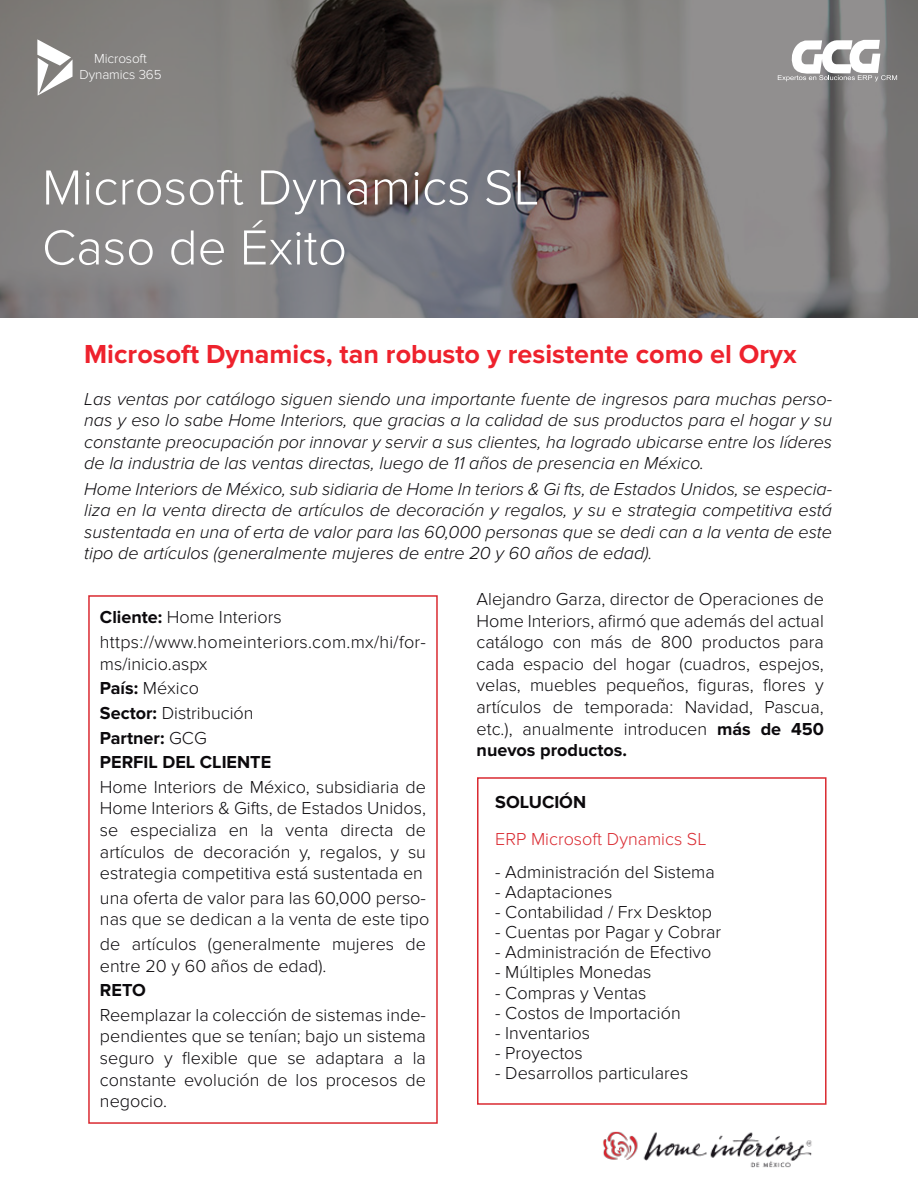
<style>
.page{position:relative;width:918px;height:1188px;background:#fff}
.page>*{position:absolute;margin:0;border:0;box-sizing:border-box;transform-origin:0 0}
.t1{font:300 51px/60px "Proxima Nova";color:#fff}
.t2{font:700 27px "Proxima Nova";color:#ee222d}
.t3{font:300 18px/21.6px "Proxima Nova";color:#0b090c}
.t4{font:italic 300 18px/21.6px "Proxima Nova";color:#0b090c;text-align:justify}
.t5{font:700 18px/24.6px "Proxima Nova";color:#0b090c}
.t6{font:300 18px "Proxima Nova";color:#da2a31}
.t7{font:300 13.5px/16.2px "Proxima Nova";letter-spacing:-.01em;color:#fff;text-align:center}
.s1{font-weight:700}
.s2{font-weight:300}
</style>
<div class="page">
<svg style="left:0;top:0;width:918px;height:318px;background:#797472"></svg>
<svg style="left:37px;top:39px;width:36px;height:57px"></svg>
<svg style="left:778px;top:40px;width:119px;height:41px"></svg>
<div style="left:88px;top:595px;width:350px;height:529px;border:2px solid #da2a31"></div>
<div style="left:477px;top:777px;width:350px;height:328px;border:2px solid #da2a31"></div>
<img style="left:603px;top:1131px;width:209px;height:37px">
<p class="t7" style="left:80px;top:50px;width:84px">Microsoft<br>Dynamics 365</p>
<h1 class="t1" style="left:42px;top:158px;width:499px">Microsoft Dynamics SL<br>Caso de Éxito</h1>
<h2 class="t2" style="left:84px;top:339px;width:714px">Microsoft Dynamics, tan robusto y resistente como el Oryx</h2>
<p class="t4" style="left:84px;top:388px;width:750px">Las ventas por catálogo siguen siendo una importante fuente de ingresos para muchas perso&shy;nas y eso lo sabe Home Interiors, que gracias a la calidad de sus productos para el hogar y su constante preocupación por innovar y servir a sus clientes, ha logrado ubicarse entre los líderes de la industria de las ventas directas, luego de 11 años de presencia en México.</p>
<p class="t4" style="left:84px;top:478px;width:750px">Home Interiors de México, sub sidiaria de Home In teriors &amp; Gi fts, de Estados Unidos, se especia&shy;liza en la venta directa de artículos de decoración y regalos, y su e strategia competitiva está sustentada en una of erta de valor para las 60,000 personas que se dedi can a la venta de este tipo de artículos (generalmente mujeres de entre 20 y 60 años de edad).</p>
<p class="t3" style="left:100px;top:605px;width:328px;line-height:24.6px"><span class="s1">Cliente:</span> Home Interiors https://www.homeinteriors.com.mx/hi/for-</p>
<p class="t5" style="left:100px;top:652px;width:173px"><span class="s2">ms/inicio.aspx<br></span>País: <span class="s2">México<br></span>Sector: <span class="s2">Distribución<br></span>Partner: <span class="s2">GCG<br></span>PERFIL DEL CLIENTE</p>
<p class="t3" style="left:100px;top:776px;width:328px;text-align:justify">Home Interiors de México, subsidiaria de Home Interiors &amp; Gifts, de Estados Unidos, se especializa en la venta directa de artículos de decoración y, regalos, y su estrategia competitiva está sustentada en</p>
<p class="t3" style="left:100px;top:887px;width:331px">una oferta de valor para las 60,000 perso&shy;nas que se dedican a la venta de este tipo</p>
<p class="t3" style="left:100px;top:933px;width:327px">de artículos (generalmente mujeres de entre 20 y 60 años de edad).</p>
<p class="t5" style="left:100px;top:978px;width:47px">RETO</p>
<p class="t3" style="left:100px;top:1004px;width:328px;text-align:justify">Reemplazar la colección de sistemas inde&shy;pendientes que se tenían; bajo un sistema seguro y flexible que se adaptara a la constante evolución de los procesos de negocio.</p>
<p class="t3" style="left:477px;top:588px;width:349px;text-align:justify">Alejandro Garza, director de Operaciones de Home Interiors, afirmó que además del actual catálogo con más de 800 productos para cada espacio del hogar (cuadros, espejos, velas, muebles pequeños, figuras, flores y artículos de temporada: Navidad, Pascua, etc.), anualmente introducen <span class="s1">más de 450 nuevos productos.</span></p>
<p class="t5" style="left:495px;top:790px;width:92px">SOLUCIÓN</p>
<p class="t6" style="left:495px;top:829px;width:213px">ERP Microsoft Dynamics SL</p>
<p class="t3" style="left:495px;top:861px;width:221px">- Administración del Sistema</p>
<p class="t3" style="left:495px;top:881px;width:119px">- Adaptaciones</p>
<p class="t3" style="left:495px;top:902px;width:218px">- Contabilidad / Frx Desktop</p>
<p class="t3" style="left:495px;top:922px;width:227px">- Cuentas por Pagar y Cobrar</p>
<p class="t3" style="left:495px;top:942px;width:218px">- Administración de Efectivo</p>
<p class="t3" style="left:495px;top:962px;width:158px">- Múltiples Monedas</p>
<p class="t3" style="left:495px;top:982px;width:153px">- Compras y Ventas</p>
<p class="t3" style="left:495px;top:1002px;width:187px">- Costos de Importación</p>
<p class="t3" style="left:495px;top:1022px;width:96px">- Inventarios</p>
<p class="t3" style="left:495px;top:1042px;width:89px">- Proyectos</p>
<p class="t3" style="left:495px;top:1062px;width:195px">- Desarrollos particulares</p>
</div>
